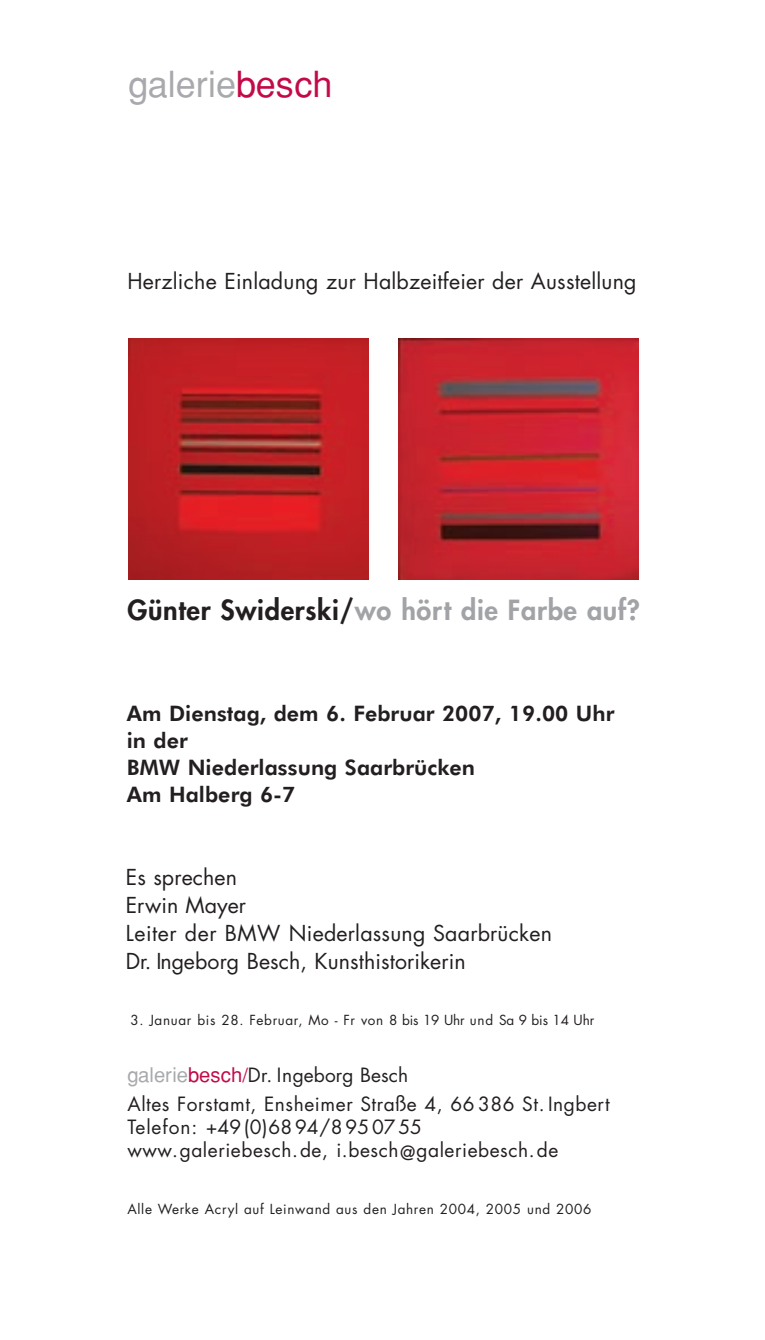
<style>
.page{position:relative;width:765px;height:1340px;background:#fff}
.page>*{position:absolute;margin:0;border:0;box-sizing:border-box;transform-origin:0 0}
.t1{font:36px "Helvetica";color:#a8a9ad}
.t2{font:800 27px "Futura";letter-spacing:.025em;color:#a1a3a6}
.t3{font:21.38px/27.7px "Futura";letter-spacing:.01em;color:#231f20}
.t4{font:800 21.38px/27px "Futura BT";letter-spacing:.005em;color:#231f20}
.t5{font:19.12px/22.9px "Futura";letter-spacing:.03em;color:#231f20}
.t6{font:19.12px "Futura";letter-spacing:.005em;color:#231f20}
.t7{font:13.5px "Futura";letter-spacing:.05em;color:#231f20}
.s1{color:#c30a49}
.s2{color:#231f20}
.s3{font-family:"Helvetica";font-size:20.25px;color:#a8a9ad}
.s4{font-family:"Helvetica";font-size:20.25px;color:#c30a49}
</style>
<div class="page">
<img style="left:128px;top:338px;width:240px;height:241px">
<img style="left:398px;top:339px;width:241px;height:240px">
<h1 class="t1" style="left:128px;top:72px;width:206px">galerie<span class="s1">besch</span></h1>
<p class="t3" style="left:127px;top:269px;width:511px">Herzliche Einladung zur Halbzeitfeier der Ausstellung</p>
<p class="t2" style="left:127px;top:597px;width:514px"><span class="s2">Günter Swiderski/</span>wo hört die Farbe auf?</p>
<p class="t4" style="left:127px;top:701px;width:489px">Am Dienstag, dem 6. Februar 2007, 19.00 Uhr in der<br>BMW Niederlassung Saarbrücken<br>Am Halberg 6-7</p>
<p class="t3" style="left:126px;top:865px;width:428px">Es sprechen<br>Erwin Mayer<br>Leiter der BMW Niederlassung Saarbrücken<br>Dr. Ingeborg Besch, Kunsthistorikerin</p>
<p class="t7" style="left:131px;top:1013px;width:465px">3. Januar bis 28. Februar, Mo - Fr von 8 bis 19 Uhr und Sa 9 bis 14 Uhr</p>
<p class="t6" style="left:127px;top:1065px;width:282px"><span class="s3">galerie</span><span class="s4">besch/</span>Dr. Ingeborg Besch</p>
<p class="t5" style="left:127px;top:1094px;width:484px">Altes Forstamt, Ensheimer Straße 4, 66386 St.Ingbert<br>Telefon: +49(0)6894/8950755 www.galeriebesch.de, i.besch@galeriebesch.de</p>
<p class="t7" style="left:127px;top:1203px;width:466px">Alle Werke Acryl auf Leinwand aus den Jahren 2004, 2005 und 2006</p>
</div>
